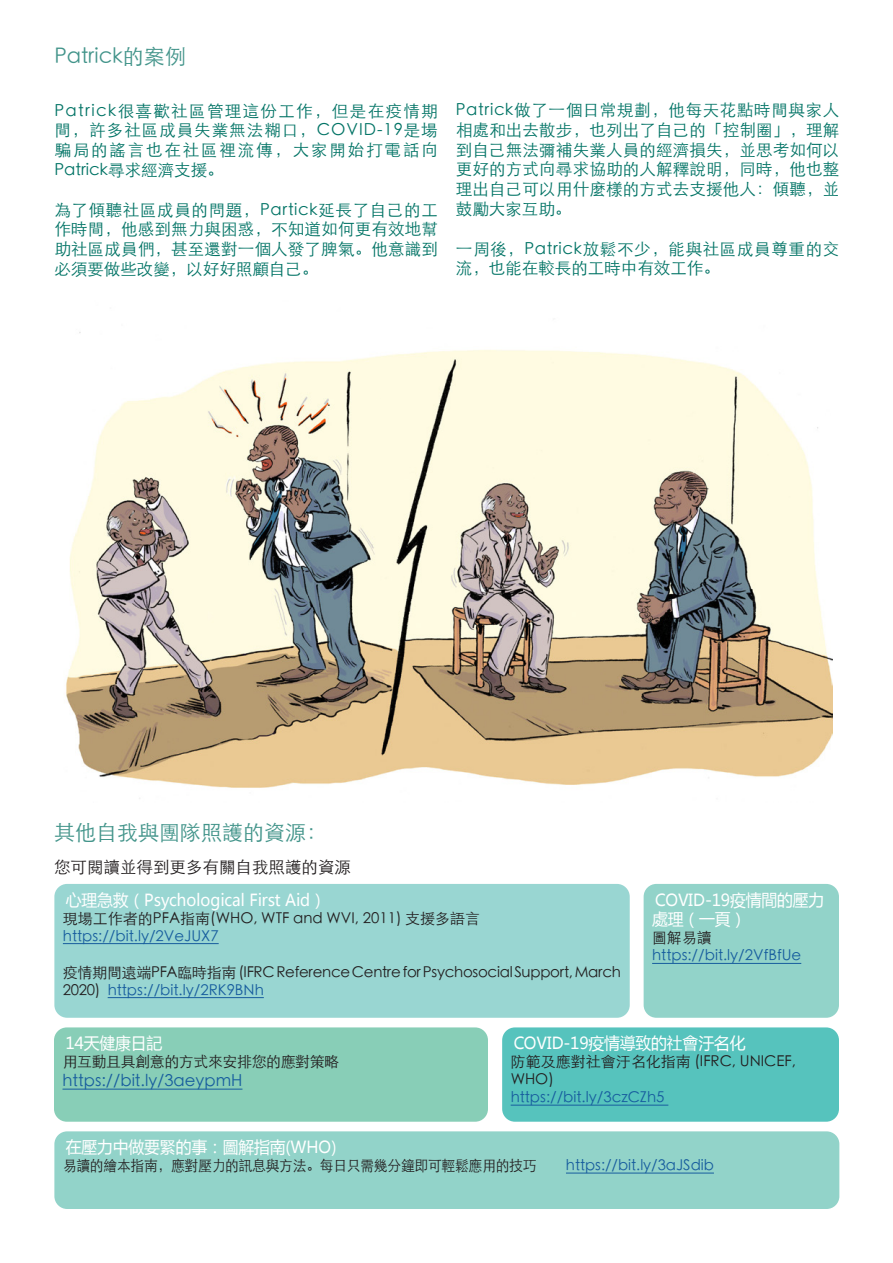
<style>
.page{position:relative;width:893px;height:1263px;background:#fff}
.page>*{position:absolute;margin:0;border:0;box-sizing:border-box;transform-origin:0 0}
.t1{font:300 21px "ST Heiti SC";color:#42948a}
.t2{font:300 16.5px/19.8px "ST Heiti SC";letter-spacing:.01em;color:#007365;text-align:justify}
.Style_de_paragraphe{font:16.5px/19.8px "Microsoft Ya Hei";letter-spacing:-.01em;color:#fff;scale:.96 1}
.t3{font:300 16.5px/19.8px "ST Heiti SC";letter-spacing:.04em;color:#007365}
.Style_de_paragraphe-2{font:300 16.5px "ST Heiti SC";color:#175d9e}
.t4{font:300 16.5px "ST Heiti SC";color:#231f20}
.Style_de_paragraphe-3{font:300 15px/18px "ST Heiti SC";letter-spacing:-.02em;color:#231f20}
.Style_de_paragraphe-4{font:300 15px "ST Heiti SC";color:#175d9e}
.Style_de_paragraphe-5{font:300 15px/18px "ST Heiti SC";color:#231f20}
.Style_de_paragraphe-6{font:300 15px "ST Heiti SC";letter-spacing:-.02em;color:#231f20;scale:.92 1}
.s1{color:#175d9e}
</style>
<div class="page">
<img style="left:66px;top:332px;width:766px;height:467px">
<div style="left:54px;top:884px;width:576px;height:134px;background:#99d6d2;border-radius:13px"></div>
<hr style="left:63px;top:943px;width:156px;height:1px;background:#175d9e">
<hr style="left:108px;top:997px;width:156px;height:1px;background:#175d9e">
<div style="left:54px;top:1027px;width:434px;height:95px;background:#88ceb7;border-radius:13px"></div>
<hr style="left:63px;top:1089px;width:179px;height:1px;background:#175d9e">
<div style="left:54px;top:1131px;width:785px;height:78px;background:#92d3c9;border-radius:13px"></div>
<hr style="left:566px;top:1173px;width:148px;height:1px;background:#175d9e">
<div style="left:502px;top:1027px;width:337px;height:95px;background:#56c3bd;border-radius:13px"></div>
<hr style="left:511px;top:1105px;width:157px;height:1px;background:#175d9e">
<div style="left:644px;top:884px;width:195px;height:134px;background:#92d3c9;border-radius:13px"></div>
<hr style="left:652px;top:963px;width:149px;height:1px;background:#175d9e">
<p class="t1" style="left:54px;top:39px;width:133px">Patrick的案例</p>
<p class="t2" style="left:54px;top:99px;width:385px">Patrick很喜歡社區管理這份工作，但是在疫情期間，許多社區成員失業無法糊口，COVID-19是場騙局的謠言也在社區裡流傳，大家開始打電話向Patrick尋求經濟支援。</p>
<p class="t2" style="left:54px;top:198px;width:385px">為了傾聽社區成員的問題，Partick延長了自己的工作時間，他感到無力與困惑，不知道如何更有效地幫助社區成員們，甚至還對一個人發了脾氣。他意識到必須要做些改變，以好好照顧自己。</p>
<p class="t2" style="left:456px;top:98px;width:385px">Patrick做了一個日常規劃，他每天花點時間與家人相處和出去散步，也列出了自己的「控制圈」，理解到自己無法彌補失業人員的經濟損失，並思考如何以更好的方式向尋求協助的人解釋說明，同時，他也整理出自己可以用什麼樣的方式去支援他人：傾聽，並鼓勵大家互助。</p>
<p class="t3" style="left:456px;top:237px;width:385px">一周後，Patrick放鬆不少，能與社區成員尊重的交流，也能在較長的工時中有效工作。</p>
<p class="t1" style="left:54px;top:815px;width:274px">其他自我與團隊照護的資源：</p>
<p class="t4" style="left:54px;top:853px;width:298px">您可閱讀並得到更多有關自我照護的資源</p>
<p class="Style_de_paragraphe" style="left:66px;top:889px;width:272px">心理急救（Psychological First Aid）</p>
<p class="Style_de_paragraphe-5" style="left:63px;top:907px;width:419px">現場工作者的PFA指南(WHO, WTF and WVI, 2011) 支援多語言</p>
<p class="Style_de_paragraphe-4" style="left:63px;top:923px;width:157px">https://bit.ly/2VeJUX7</p>
<p class="Style_de_paragraphe-3" style="left:63px;top:961px;width:560px">疫情期間遠端PFA臨時指南 (IFRC Reference Centre for Psychosocial Support, March<br>2020) <span class="s1">https://bit.ly/2RK9BNh</span></p>
<p class="Style_de_paragraphe" style="left:652px;top:889px;width:181px">COVID-19疫情間的壓力處理（一頁）</p>
<p class="Style_de_paragraphe-3" style="left:652px;top:927px;width:61px">圖解易讀</p>
<p class="Style_de_paragraphe-4" style="left:652px;top:943px;width:151px">https://bit.ly/2VfBfUe</p>
<p class="Style_de_paragraphe" style="left:66px;top:1033px;width:102px">14天健康日記</p>
<p class="Style_de_paragraphe-3" style="left:63px;top:1051px;width:278px">用互動且具創意的方式來安排您的應對策略</p>
<p class="Style_de_paragraphe-2" style="left:63px;top:1067px;width:181px">https://bit.ly/3aeypmH</p>
<p class="Style_de_paragraphe" style="left:514px;top:1033px;width:243px">COVID-19疫情導致的社會汙名化</p>
<p class="Style_de_paragraphe-5" style="left:511px;top:1051px;width:287px">防範及應對社會汙名化指南 (IFRC, UNICEF,<br>WHO)</p>
<p class="Style_de_paragraphe-4" style="left:511px;top:1085px;width:155px">https://bit.ly/3czCZh5</p>
<p class="Style_de_paragraphe" style="left:66px;top:1137px;width:284px">在壓力中做要緊的事：圖解指南(WHO)</p>
<p class="Style_de_paragraphe-6" style="left:63px;top:1153px;width:516px">易讀的繪本指南，應對壓力的訊息與方法。每日只需幾分鐘即可輕鬆應用的技巧</p>
<p class="Style_de_paragraphe-4" style="left:566px;top:1153px;width:149px">https://bit.ly/3aJSdib</p>
</div>
